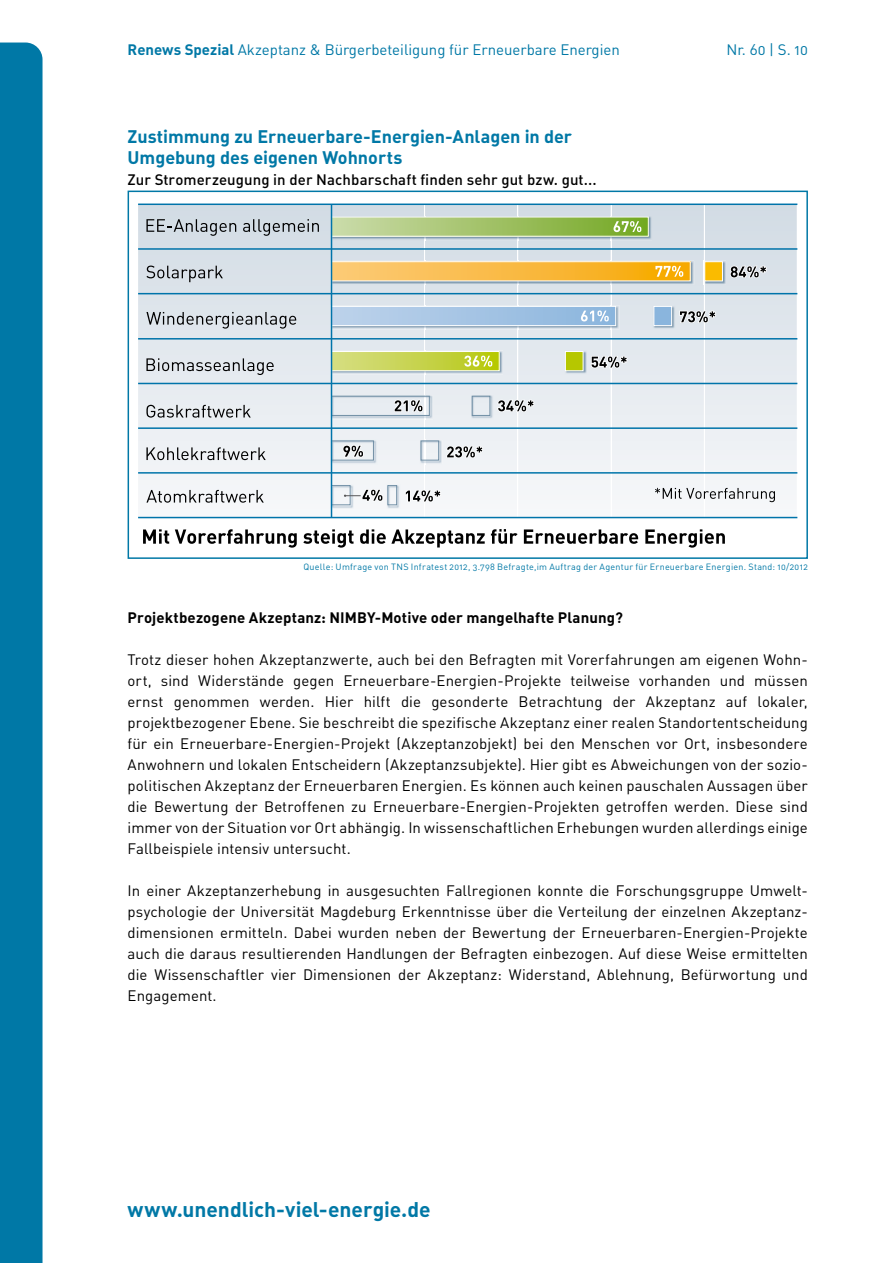
<style>
.page{position:relative;width:893px;height:1263px;background:#fff}
.page>*{position:absolute;margin:0;border:0;box-sizing:border-box;transform-origin:0 0}
.t1{font:21px "DIN Bold Alternate";letter-spacing:-.005em;color:#0078a6}
.t2{font:18px/21px "DIN Bold Alternate";color:#0078a6}
.t3{font:15px/21px "DIN Regular Alternate";letter-spacing:.005em;color:#000;text-align:justify}
.t4{font:15px "DIN Regular Alternate";color:#0078a6}
.t5{font:15px "DIN Bold Alternate";letter-spacing:.005em;color:#000}
.t6{font:15px "DIN Medium Alternate";letter-spacing:.005em;color:#000}
.t7{font:9px "DIN Regular Alternate";letter-spacing:.03em;color:#0078a6}
.s1{font-family:"DIN Bold Alternate"}
</style>
<div class="page">
<div style="left:0;top:43px;width:43px;height:1220px;background:#0078a6"></div>
<svg style="left:138px;top:205px;width:659px;height:312px"></svg>
<hr style="left:704px;top:200px;width:1px;height:346px;background:#fff">
<hr style="left:611px;top:200px;width:1px;height:346px;background:#fff">
<hr style="left:517px;top:200px;width:1px;height:346px;background:#fff">
<hr style="left:424px;top:200px;width:1px;height:346px;background:#fff">
<hr style="left:138px;top:472px;width:659px;height:2px;background:#0074aa">
<hr style="left:138px;top:517px;width:659px;height:1px;background:#0074aa">
<hr style="left:138px;top:338px;width:659px;height:2px;background:#0074aa">
<hr style="left:138px;top:293px;width:659px;height:1px;background:#0074aa">
<hr style="left:138px;top:248px;width:659px;height:2px;background:#0074aa">
<hr style="left:138px;top:427px;width:659px;height:2px;background:#0074aa">
<hr style="left:138px;top:383px;width:659px;height:1px;background:#0074aa">
<hr style="left:138px;top:204px;width:659px;height:1px;background:#0074aa">
<img style="left:330px;top:216px;width:322px;height:24px">
<svg style="left:333px;top:219px;width:314px;height:16px;background:#a4c36c"></svg>
<div style="left:331px;top:217px;width:318px;height:20px;border:1px solid #fff"></div>
<img style="left:330px;top:395px;width:103px;height:24px">
<div style="left:331px;top:396px;width:99px;height:20px;border:1px solid #718fa5"></div>
<img style="left:330px;top:440px;width:47px;height:24px">
<div style="left:331px;top:440px;width:43px;height:20px;border:1px solid #718fa5"></div>
<img style="left:330px;top:485px;width:24px;height:24px">
<div style="left:331px;top:485px;width:19px;height:20px;border:1px solid #718fa5"></div>
<svg style="left:146px;top:219px;width:90px;height:17px;background:#abb2b9"></svg>
<svg style="left:243px;top:219px;width:76px;height:17px"></svg>
<svg style="left:146px;top:266px;width:77px;height:16px"></svg>
<svg style="left:146px;top:312px;width:150px;height:17px;background:#b3b9be"></svg>
<svg style="left:146px;top:358px;width:128px;height:17px;background:#b8bdc1"></svg>
<svg style="left:146px;top:405px;width:105px;height:13px"></svg>
<svg style="left:146px;top:447px;width:120px;height:13px"></svg>
<svg style="left:146px;top:490px;width:118px;height:13px"></svg>
<svg style="left:143px;top:529px;width:26px;height:15px"></svg>
<svg style="left:175px;top:529px;width:122px;height:19px"></svg>
<svg style="left:303px;top:529px;width:50px;height:19px"></svg>
<svg style="left:360px;top:529px;width:125px;height:18px"></svg>
<svg style="left:491px;top:529px;width:27px;height:15px"></svg>
<svg style="left:524px;top:529px;width:114px;height:15px"></svg>
<svg style="left:645px;top:529px;width:80px;height:19px"></svg>
<img style="left:330px;top:261px;width:364px;height:24px">
<div style="left:331px;top:262px;width:359px;height:19px;background:linear-gradient(to right,#fccb7d,#f7a901)"></div>
<div style="left:331px;top:261px;width:360px;height:20px;border:1px solid #fff"></div>
<img style="left:705px;top:261px;width:21px;height:24px">
<div style="left:704px;top:261px;width:19px;height:20px;background:#fabb00;border:1px solid #fff"></div>
<img style="left:330px;top:305px;width:290px;height:24px">
<svg style="left:333px;top:308px;width:281px;height:16px;background:#a6c5e4"></svg>
<div style="left:331px;top:306px;width:285px;height:20px;border:1px solid #fff"></div>
<img style="left:653px;top:305px;width:22px;height:24px">
<div style="left:653px;top:306px;width:19px;height:20px;background:#8ab5dd;border:1px solid #fff"></div>
<img style="left:330px;top:350px;width:173px;height:25px">
<svg style="left:333px;top:353px;width:165px;height:16px;background:#c8d451"></svg>
<div style="left:331px;top:351px;width:169px;height:20px;border:1px solid #fff"></div>
<img style="left:564px;top:350px;width:23px;height:25px">
<div style="left:565px;top:351px;width:18px;height:20px;background:#b6c700;border:1px solid #fff"></div>
<img style="left:471px;top:395px;width:22px;height:24px">
<div style="left:472px;top:396px;width:18px;height:20px;border:1px solid #718fa5"></div>
<img style="left:420px;top:440px;width:22px;height:24px">
<svg style="left:424px;top:442px;width:1px;height:22px"></svg>
<div style="left:421px;top:440px;width:18px;height:20px;border:1px solid #718fa5"></div>
<img style="left:387px;top:485px;width:13px;height:24px">
<div style="left:387px;top:485px;width:10px;height:20px;border:1px solid #718fa5"></div>
<hr style="left:331px;top:204px;width:1px;height:313px;background:#0074aa">
<svg style="left:655px;top:488px;width:120px;height:14px"></svg>
<svg style="left:344px;top:488px;width:40px;height:15px"></svg>
<svg style="left:342px;top:444px;width:22px;height:15px"></svg>
<svg style="left:393px;top:395px;width:32px;height:24px"></svg>
<svg style="left:497px;top:399px;width:39px;height:14px"></svg>
<svg style="left:404px;top:489px;width:38px;height:14px"></svg>
<svg style="left:446px;top:445px;width:38px;height:14px"></svg>
<svg style="left:590px;top:355px;width:39px;height:14px"></svg>
<svg style="left:678px;top:310px;width:39px;height:14px"></svg>
<svg style="left:729px;top:265px;width:39px;height:14px"></svg>
<svg style="left:464px;top:356px;width:28px;height:11px"></svg>
<svg style="left:581px;top:305px;width:31px;height:24px"></svg>
<svg style="left:655px;top:266px;width:28px;height:11px"></svg>
<svg style="left:611px;top:216px;width:30px;height:24px"></svg>
<div style="left:128px;top:191px;width:680px;height:368px;border:2px solid #0078a6"></div>
<p class="t4" style="left:128px;top:40px;width:494px"><span class="s1">Renews Spezial</span> Akzeptanz &amp; Bürgerbeteiligung für Erneuerbare Energien</p>
<p class="t4" style="left:726px;top:40px;width:83px">Nr. 60 | S. 10</p>
<p class="t2" style="left:128px;top:125px;width:446px">Zustimmung zu Erneuerbare-Energien-Anlagen in der<br>Umgebung des eigenen Wohnorts</p>
<p class="t6" style="left:128px;top:170px;width:471px">Zur Stromerzeugung in der Nachbarschaft finden sehr gut bzw. gut...</p>
<p class="t7" style="left:303px;top:562px;width:506px">Quelle: Umfrage von TNS Infratest 2012, 3.798 Befragte, im Auftrag der Agentur für Erneuerbare Energien. Stand: 10/2012</p>
<p class="t5" style="left:128px;top:608px;width:497px">Projektbezogene Akzeptanz: NIMBY-Motive oder mangelhafte Planung?</p>
<p class="t3" style="left:128px;top:649px;width:682px">Trotz dieser hohen Akzeptanzwerte, auch bei den Befragten mit Vorerfahrungen am eigenen Wohn&shy;ort, sind Widerstände gegen Erneuerbare-Energien-Projekte teilweise vorhanden und müssen ernst genommen werden. Hier hilft die gesonderte Betrachtung der Akzeptanz auf lokaler, projektbezogener Ebene. Sie beschreibt die spezifische Akzeptanz einer realen Standortentscheidung für ein Erneuerbare-Energien-Projekt (Akzeptanzobjekt) bei den Menschen vor Ort, insbesondere Anwohnern und lokalen Entscheidern (Akzeptanzsubjekte). Hier gibt es Abweichungen von der sozio&shy;politischen Akzeptanz der Erneuerbaren Energien. Es können auch keinen pauschalen Aussagen über die Bewertung der Betroffenen zu Erneuerbare-Energien-Projekten getroffen werden. Diese sind immer von der Situation vor Ort abhängig. In wissenschaftlichen Erhebungen wurden allerdings einige Fallbeispiele intensiv untersucht.</p>
<p class="t3" style="left:128px;top:880px;width:682px">In einer Akzeptanzerhebung in ausgesuchten Fallregionen konnte die Forschungsgruppe Umwelt&shy;psychologie der Universität Magdeburg Erkenntnisse über die Verteilung der einzelnen Akzeptanz&shy;dimensionen ermitteln. Dabei wurden neben der Bewertung der Erneuerbaren-Energien-Projekte auch die daraus resultierenden Handlungen der Befragten einbezogen. Auf diese Weise ermittelten die Wissenschaftler vier Dimensionen der Akzeptanz: Widerstand, Ablehnung, Befürwortung und Engagement.</p>
<h1 class="t1" style="left:128px;top:1196px;width:304px">www.unendlich-viel-energie.de</h1>
</div>
